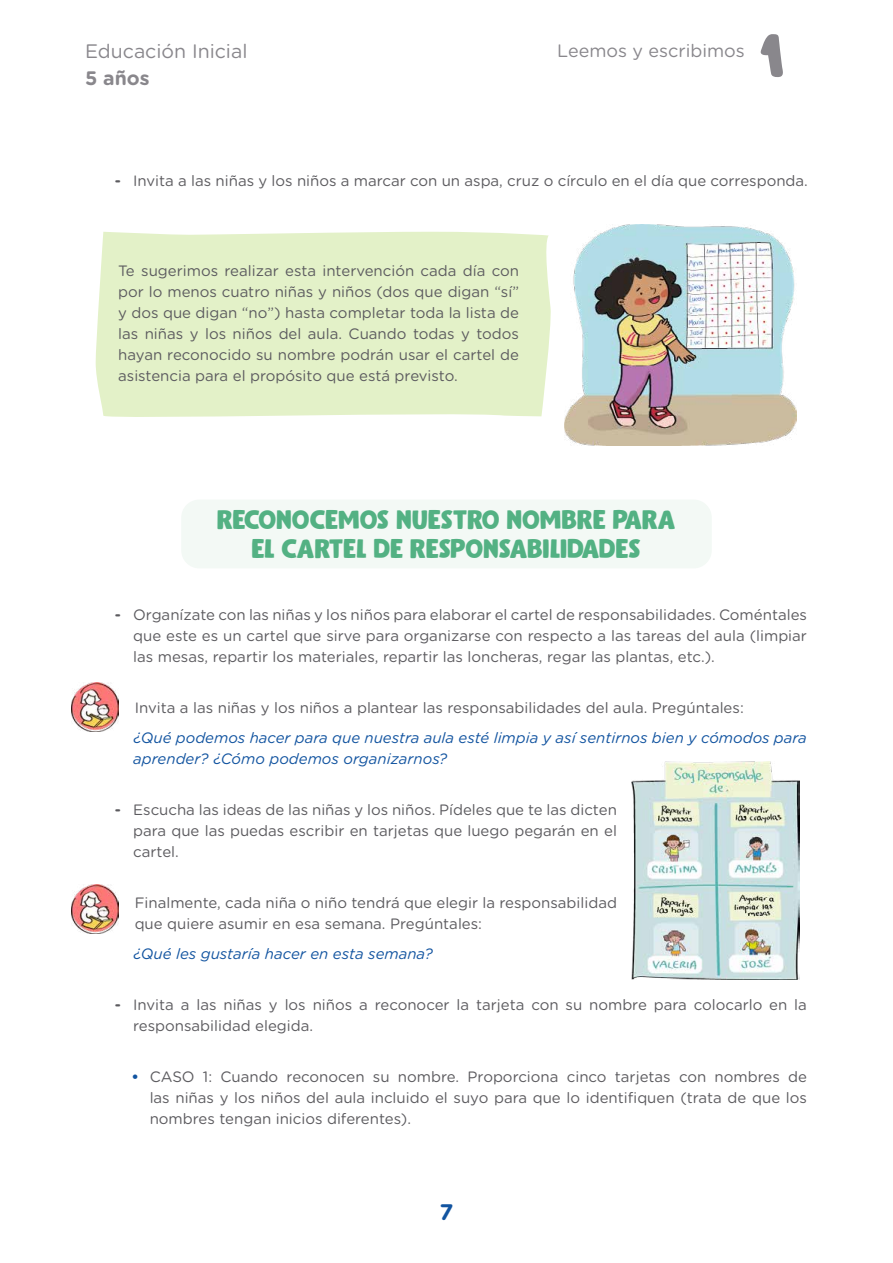
<style>
.page{position:relative;width:893px;height:1263px;background:#fff}
.page>*{position:absolute;margin:0;border:0;box-sizing:border-box;transform-origin:0 0}
.t1{font:73.5px "Nerko One";color:#89878c}
.Título_Actividad_OK{font:27px "Gumbo DEMO";color:#53b183}
.t2{font:700 22.5px "Gotham Rounded";color:#1254a0}
.t3{font:19.5px "Gotham Rounded";color:#89878c}
.t4{font:700 19.5px "Gotham Rounded";color:#89878c}
.t5{font:18px "Gotham Rounded";color:#89878c}
.Cuerpo_de_texto_alin{font:15px/21px "Gotham Rounded";color:#5c5b5f;text-align:justify}
.Cuerpo_de_texto_alin-2{font:italic 15px/21px "Gotham Rounded";color:#1254a0}
.s1{font-weight:700}
.s2{font-weight:700;color:#1254a0}
</style>
<div class="page">
<div style="left:181px;top:500px;width:531px;height:68px;background:#f3f9f5;border-radius:18px"></div>
<div style="left:96px;top:232px;width:455px;height:185px;background:#e3f1c8"></div>
<img style="left:72px;top:682px;width:47px;height:49px">
<img style="left:72px;top:885px;width:47px;height:49px">
<img style="left:564px;top:224px;width:233px;height:221px">
<img style="left:631px;top:761px;width:169px;height:218px">
<h3 class="t3" style="left:85px;top:38px;width:164px">Educación Inicial</h3>
<h3 class="t4" style="left:85px;top:64px;width:66px">5 años</h3>
<p class="t5" style="left:557px;top:38px;width:189px">Leemos y escribimos</p>
<h1 class="t1" style="left:759px;top:8px;width:27px">1</h1>
<p class="Cuerpo_de_texto_alin" style="left:115px;top:170px;width:694px"><span class="s1">-</span> Invita a las niñas y los niños a marcar con un aspa, cruz o círculo en el día que corresponda.</p>
<p class="Cuerpo_de_texto_alin" style="left:118px;top:259px;width:402px">Te sugerimos realizar esta intervención cada día con por lo menos cuatro niñas y niños (dos que digan “sí” y dos que digan “no”) hasta completar toda la lista de las niñas y los niños del aula. Cuando todas y todos hayan reconocido su nombre podrán usar el cartel de asistencia para el propósito que está previsto.</p>
<p class="Título_Actividad_OK" style="left:217px;top:505px;width:460px">RECONOCEMOS NUESTRO NOMBRE PARA</p>
<p class="Título_Actividad_OK" style="left:251px;top:534px;width:391px">EL CARTEL DE RESPONSABILIDADES</p>
<p class="Cuerpo_de_texto_alin" style="left:133px;top:603px;width:675px;text-indent:-18px"><span class="s1">-</span> Organízate con las niñas y los niños para elaborar el cartel de responsabilidades. Coméntales que este es un cartel que sirve para organizarse con respecto a las tareas del aula (limpiar las mesas, repartir los materiales, repartir las loncheras, regar las plantas, etc.).</p>
<p class="Cuerpo_de_texto_alin" style="left:135px;top:696px;width:611px">Invita a las niñas y los niños a plantear las responsabilidades del aula. Pregúntales:</p>
<p class="Cuerpo_de_texto_alin-2" style="left:133px;top:726px;width:675px">¿Qué podemos hacer para que nuestra aula esté limpia y así sentirnos bien y cómodos para aprender? ¿Cómo podemos organizarnos?</p>
<p class="Cuerpo_de_texto_alin" style="left:133px;top:798px;width:485px;text-indent:-18px"><span class="s1">-</span> Escucha las ideas de las niñas y los niños. Pídeles que te las dicten para que las puedas escribir en tarjetas que luego pegarán en el cartel.</p>
<p class="Cuerpo_de_texto_alin" style="left:135px;top:891px;width:484px">Finalmente, cada niña o niño tendrá que elegir la responsabilidad que quiere asumir en esa semana. Pregúntales:</p>
<p class="Cuerpo_de_texto_alin-2" style="left:133px;top:943px;width:301px">¿Qué les gustaría hacer en esta semana?</p>
<p class="Cuerpo_de_texto_alin" style="left:133px;top:993px;width:675px;text-indent:-18px"><span class="s1">-</span> Invita a las niñas y los niños a reconocer la tarjeta con su nombre para colocarlo en la responsabilidad elegida.</p>
<p class="Cuerpo_de_texto_alin" style="left:150px;top:1065px;width:659px;text-indent:-18px"><span class="s2">•</span> CASO 1: Cuando reconocen su nombre. Proporciona cinco tarjetas con nombres de las niñas y los niños del aula incluido el suyo para que lo identifiquen (trata de que los nombres tengan inicios diferentes).</p>
<h3 class="t2" style="left:439px;top:1195px;width:15px">7</h3>
</div>
